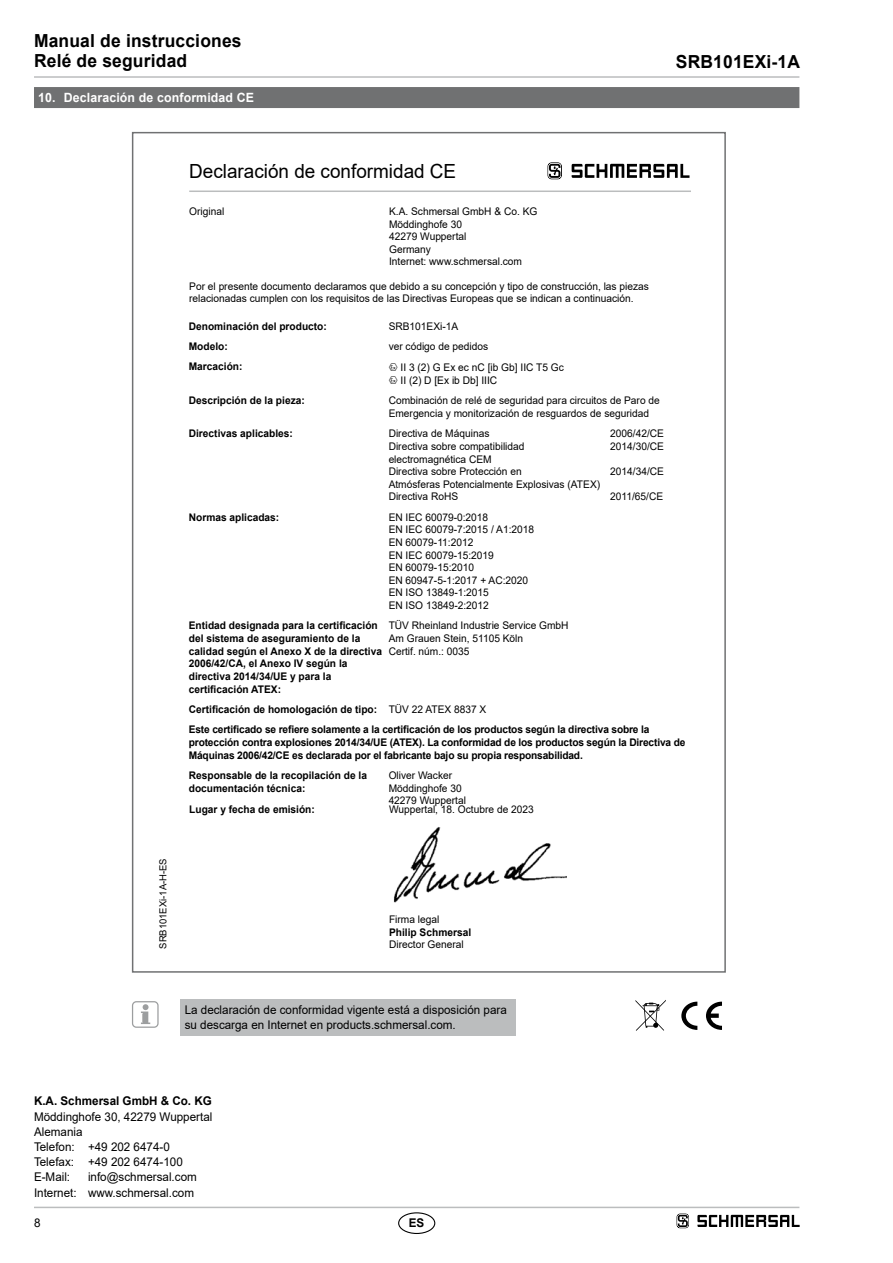
<style>
.page{position:relative;width:893px;height:1263px;background:#fff}
.page>*{position:absolute;margin:0;border:0;box-sizing:border-box;transform-origin:0 0}
.t1{font:19.5px "Arial";color:#000}
.t2{font:700 18px/20.2px "Arial";letter-spacing:.01em;color:#000}
.t3{font:700 12.75px "Arial";letter-spacing:.01em;color:#fff}
.t4{font:12px/15.1px "Arial";color:#000}
.t5{font:700 12px "Arial";color:#000}
.t6{font:10.5px/12.6px "Arial";color:#000}
.t7{font:700 10.5px/12.6px "Arial";color:#000}
.t8{font:9.75px "Arial";color:#000}
.s1{font-weight:400}
</style>
<div class="page">
<hr style="left:34px;top:1207px;width:765px;height:1px;background:#bbbdbe">
<hr style="left:34px;top:76px;width:765px;height:2px;background:#bbbdbe">
<div style="left:398px;top:1212px;width:37px;height:22px;border:1px solid #000;border-radius:50%"></div>
<div style="left:34px;top:87px;width:765px;height:21px;background:#707172"></div>
<svg style="left:681px;top:1002px;width:16px;height:28px"></svg>
<svg style="left:706px;top:1002px;width:16px;height:28px"></svg>
<div style="left:180px;top:999px;width:336px;height:37px;background:#bbbdbe"></div>
<svg style="left:141px;top:1004px;width:9px;height:20px"></svg>
<div style="left:132px;top:1001px;width:27px;height:27px;border:1px solid #9c9e9f;border-radius:4px"></div>
<img style="left:393px;top:827px;width:173px;height:76px">
<hr style="left:189px;top:190px;width:502px;height:2px;background:#bbbdbe">
<svg style="left:547px;top:162px;width:15px;height:17px"></svg>
<svg style="left:572px;top:164px;width:117px;height:14px"></svg>
<svg style="left:635px;top:1000px;width:31px;height:31px"></svg>
<svg style="left:677px;top:1213px;width:12px;height:15px"></svg>
<svg style="left:697px;top:1215px;width:102px;height:12px"></svg>
<h2 class="t2" style="left:34px;top:31px;width:209px">Manual de instrucciones<br>Relé de seguridad</h2>
<p class="t3" style="left:38px;top:89px;width:217px">10. Declaración de conformidad CE</p>
<h2 class="t2" style="left:676px;top:52px;width:126px">SRB101EXi-1A</h2>
<h1 class="t1" style="left:189px;top:158px;width:269px">Declaración de conformidad CE</h1>
<p class="t6" style="left:189px;top:205px;width:37px">Original</p>
<p class="t6" style="left:389px;top:205px;width:150px">K.A. Schmersal GmbH &amp; Co. KG<br>Möddinghofe 30<br>42279 Wuppertal<br>Germany<br>Internet: www.schmersal.com</p>
<p class="t6" style="left:189px;top:279px;width:461px">Por el presente documento declaramos que debido a su concepción y tipo de construcción, las piezas relacionadas cumplen con los requisitos de las Directivas Europeas que se indican a continuación.</p>
<p class="t7" style="left:189px;top:320px;width:140px">Denominación del producto:</p>
<p class="t6" style="left:389px;top:319px;width:71px">SRB101EXi-1A</p>
<p class="t7" style="left:189px;top:340px;width:41px">Modelo:</p>
<p class="t6" style="left:389px;top:340px;width:101px">ver código de pedidos</p>
<p class="t7" style="left:189px;top:360px;width:55px">Marcación:</p>
<p class="t6" style="left:400px;top:361px;width:165px">II 3 (2) G Ex ec nC [ib Gb] IIC T5 Gc<br>II (2) D [Ex ib Db] IIIC</p>
<p class="t7" style="left:189px;top:395px;width:118px">Descripción de la pieza:</p>
<p class="t6" style="left:389px;top:394px;width:273px">Combinación de relé de seguridad para circuitos de Paro de<br>Emergencia y monitorización de resguardos de seguridad</p>
<p class="t7" style="left:189px;top:428px;width:106px">Directivas aplicables:</p>
<p class="t6" style="left:389px;top:427px;width:213px">Directiva de Máquinas<br>Directiva sobre compatibilidad electromagnética CEM<br>Directiva sobre Protección en<br>Atmósferas Potencialmente Explosivas (ATEX)<br>Directiva RoHS</p>
<p class="t6" style="left:610px;top:427px;width:55px">2006/42/CE<br>2014/30/CE</p>
<p class="t6" style="left:610px;top:465px;width:55px">2014/34/CE</p>
<p class="t6" style="left:610px;top:490px;width:55px">2011/65/CE</p>
<p class="t8" style="left:156px;top:949px;width:92px;rotate:-90deg">SRB101EXi-1A-H-ES</p>
<p class="t7" style="left:189px;top:511px;width:92px">Normas aplicadas:</p>
<p class="t6" style="left:389px;top:511px;width:147px">EN IEC 60079-0:2018<br>EN IEC 60079-7:2015 / A1:2018<br>EN 60079-11:2012<br>EN IEC 60079-15:2019<br>EN 60079-15:2010<br>EN 60947-5-1:2017 + AC:2020<br>EN ISO 13849-1:2015<br>EN ISO 13849-2:2012</p>
<p class="t7" style="left:189px;top:620px;width:195px">Entidad designada para la certificación del sistema de aseguramiento de la calidad según el Anexo X de la directiva 2006/42/CA, el Anexo IV según la directiva 2014/34/UE y para la certificación ATEX:</p>
<p class="t6" style="left:389px;top:619px;width:181px">TÜV Rheinland Industrie Service GmbH<br>Am Grauen Stein, 51105 Köln<br>Certif. núm.: 0035</p>
<p class="t7" style="left:189px;top:699px;width:462px;line-height:20.4px">Certificación de homologación de tipo: <span class="s1">TÜV 22 ATEX 8837 X<br></span>Este certificado se refiere solamente a la certificación de los productos según la directiva sobre la</p>
<p class="t7" style="left:189px;top:736px;width:498px">protección contra explosiones 2014/34/UE (ATEX). La conformidad de los productos según la Directiva de<br>Máquinas 2006/42/CE es declarada por el fabricante bajo su propia responsabilidad.</p>
<p class="t7" style="left:189px;top:769px;width:180px">Responsable de la recopilación de la documentación técnica:</p>
<p class="t6" style="left:389px;top:769px;width:79px">Oliver Wacker<br>Möddinghofe 30<br>42279 Wuppertal</p>
<p class="t7" style="left:189px;top:804px;width:127px">Lugar y fecha de emisión:</p>
<p class="t6" style="left:389px;top:803px;width:146px">Wuppertal, 18. Octubre de 2023</p>
<p class="t6" style="left:389px;top:913px;width:52px">Firma legal</p>
<p class="t7" style="left:389px;top:926px;width:84px">Philip Schmersal</p>
<p class="t6" style="left:389px;top:938px;width:76px">Director General</p>
<p class="t4" style="left:185px;top:1002px;width:324px">La declaración de conformidad vigente está a disposición para su descarga en Internet en products.schmersal.com.</p>
<p class="t5" style="left:34px;top:1093px;width:179px">K.A. Schmersal GmbH &amp; Co. KG</p>
<p class="t4" style="left:34px;top:1109px;width:180px">Möddinghofe 30, 42279 Wuppertal<br>Alemania<br>Telefon: +49 202 6474-0<br>Telefax: +49 202 6474-100<br>E-Mail:</p>
<p class="t4" style="left:34px;top:1169px;width:164px;text-align:right">info@schmersal.com<br>Internet: www.schmersal.com</p>
<p class="t4" style="left:34px;top:1215px;width:8px">8</p>
<p class="t5" style="left:409px;top:1214px;width:17px">ES</p>
</div>
